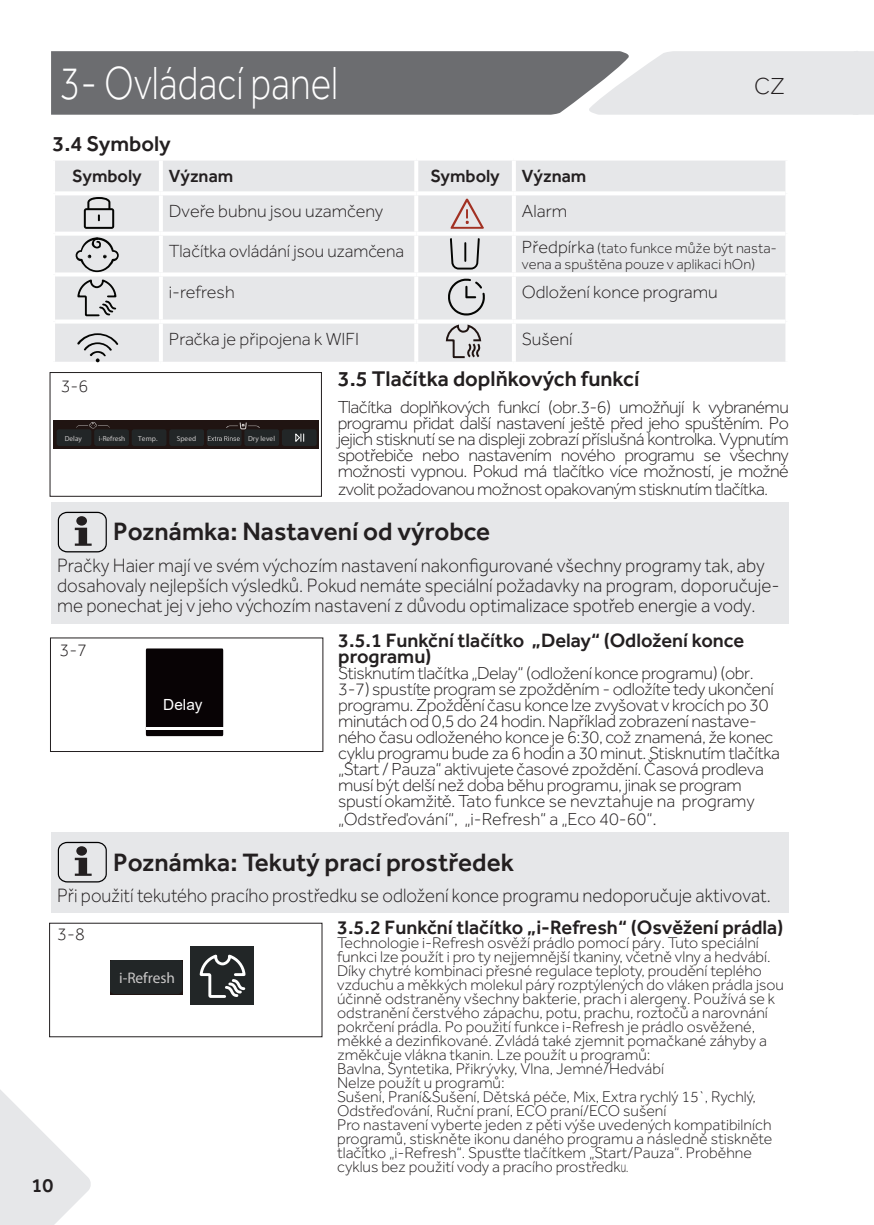
<style>
.page{position:relative;width:874px;height:1225px;background:#fff}
.page>*{position:absolute;margin:0;border:0;box-sizing:border-box;transform-origin:0 0}
.t1{font:300 48px "Effra";color:#fff;scale:.8 1}
.t2{font:500 26px "Effra";color:#231f20}
.t3{font:300 24px "Effra";color:#231f20}
.t4{font:500 22px "Effra";color:#231f20}
.t5{font:300 20px/20px "Effra";color:#231f20;scale:.94 1}
.t6{font:500 20px/16px "Effra";color:#231f20}
.t7{font:300 20px "Effra";color:#231f20;scale:.93 1}
.t8{font:300 18.2px "Effra";color:#231f20}
.t9{font:500 18.2px "Effra";color:#231f20}
.t10{font:300 18px/16px "Effra";letter-spacing:-.02em;color:#231f20;text-align:justify}
.t11{font:300 18px "Effra";color:#231f20}
.t12{font:300 16px/14px "Effra";color:#231f20}
.t13{font:15.4px "Arial";color:#fff}
.t14{font:15.4px "Roboto";color:#cac8c8}
.t15{font:300 14.8px/15.4px "Effra";color:#231f20}
.t16{font:7.2px "Roboto";letter-spacing:.01em;color:#cac8c8}
.s1{font-size:18.2px}
.s2{font-size:20px}
</style>
<div class="page">
<svg style="left:51px;top:51px;width:822px;height:64px;background:#969799"></svg>
<svg style="left:0;top:1090px;width:91px;height:135px"></svg>
<div style="left:51px;top:502px;width:737px;height:122px;background:#e6e7e9"></div>
<svg style="left:58px;top:512px;width:49px;height:40px"></svg>
<div style="left:76px;top:516px;width:11px;height:9px;background:#231f20;border-radius:50%"></div>
<div style="left:51px;top:832px;width:737px;height:81px;background:#e6e7e9"></div>
<svg style="left:58px;top:842px;width:49px;height:40px"></svg>
<div style="left:76px;top:846px;width:11px;height:9px;background:#231f20;border-radius:50%"></div>
<div style="left:190px;top:945px;width:64px;height:59px;background:#222627"></div>
<div style="left:111px;top:960px;width:71px;height:35px;background:#222627"></div>
<svg style="left:199px;top:954px;width:47px;height:44px"></svg>
<svg style="left:53px;top:420px;width:265px;height:28px;background:#242120"></svg>
<div style="left:49px;top:372px;width:273px;height:125px;border:1px solid #231f20"></div>
<div style="left:146px;top:648px;width:77px;height:88px;background:#080305"></div>
<hr style="left:146px;top:727px;width:77px;height:3px;background:#fff">
<div style="left:50px;top:637px;width:273px;height:115px;border:1px solid #231f20"></div>
<div style="left:55px;top:161px;width:730px;height:201px;background:#e6e7e9"></div>
<hr style="left:159px;top:161px;width:4px;height:30px;background:#fff">
<hr style="left:159px;top:195px;width:4px;height:37px;background:#fff">
<hr style="left:414px;top:161px;width:4px;height:30px;background:#fff">
<hr style="left:414px;top:195px;width:4px;height:37px;background:#fff">
<svg style="left:511px;top:161px;width:4px;height:30px"></svg>
<svg style="left:511px;top:195px;width:4px;height:37px"></svg>
<hr style="left:159px;top:236px;width:4px;height:36px;background:#fff">
<hr style="left:414px;top:236px;width:4px;height:36px;background:#fff">
<svg style="left:511px;top:236px;width:4px;height:36px"></svg>
<hr style="left:159px;top:276px;width:4px;height:43px;background:#fff">
<hr style="left:414px;top:276px;width:4px;height:43px;background:#fff">
<svg style="left:511px;top:276px;width:4px;height:43px"></svg>
<hr style="left:159px;top:323px;width:4px;height:39px;background:#fff">
<hr style="left:414px;top:323px;width:4px;height:39px;background:#fff">
<svg style="left:511px;top:323px;width:4px;height:39px"></svg>
<hr style="left:55px;top:191px;width:106px;height:4px;background:#fff">
<hr style="left:161px;top:191px;width:255px;height:4px;background:#fff">
<hr style="left:416px;top:191px;width:97px;height:4px;background:#fff">
<hr style="left:513px;top:191px;width:272px;height:4px;background:#fff">
<hr style="left:55px;top:232px;width:106px;height:4px;background:#fff">
<hr style="left:161px;top:232px;width:255px;height:4px;background:#fff">
<hr style="left:416px;top:232px;width:97px;height:4px;background:#fff">
<hr style="left:513px;top:232px;width:272px;height:4px;background:#fff">
<hr style="left:55px;top:272px;width:106px;height:4px;background:#fff">
<hr style="left:161px;top:272px;width:255px;height:4px;background:#fff">
<hr style="left:416px;top:272px;width:97px;height:4px;background:#fff">
<hr style="left:513px;top:272px;width:272px;height:4px;background:#fff">
<svg style="left:55px;top:319px;width:106px;height:4px"></svg>
<svg style="left:161px;top:319px;width:255px;height:4px"></svg>
<svg style="left:416px;top:319px;width:97px;height:4px"></svg>
<svg style="left:513px;top:319px;width:272px;height:4px"></svg>
<svg style="left:450px;top:198px;width:33px;height:31px"></svg>
<svg style="left:449px;top:238px;width:30px;height:31px"></svg>
<hr style="left:464px;top:242px;width:2px;height:20px;background:#040503">
<svg style="left:448px;top:279px;width:36px;height:36px"></svg>
<svg style="left:444px;top:323px;width:38px;height:36px"></svg>
<svg style="left:84px;top:197px;width:30px;height:32px"></svg>
<svg style="left:76px;top:237px;width:43px;height:35px;background:#bbbcbd"></svg>
<svg style="left:76px;top:278px;width:41px;height:39px;background:#bdbebf"></svg>
<svg style="left:77px;top:333px;width:41px;height:29px"></svg>
<h1 class="t1" style="left:60px;top:56px;width:349px">3- Ovládací panel</h1>
<h3 class="t3" style="left:753px;top:72px;width:32px">CZ</h3>
<h3 class="t4" style="left:52px;top:131px;width:120px">3.4 Symboly</h3>
<p class="t9" style="left:72px;top:165px;width:71px">Symboly</p>
<p class="t9" style="left:169px;top:165px;width:66px">Význam</p>
<p class="t9" style="left:430px;top:165px;width:157px">Symboly Význam</p>
<p class="t8" style="left:169px;top:201px;width:216px">Dveře bubnu jsou uzamčeny</p>
<p class="t8" style="left:521px;top:201px;width:47px">Alarm</p>
<p class="t8" style="left:169px;top:241px;width:236px">Tlačítka ovládání jsou uzamčena</p>
<p class="t15" style="left:521px;top:241px;width:256px"><span class="s1">Předpírka</span> (tato funkce může být nasta&shy;vena a spuštěna pouze v aplikaci hOn)</p>
<p class="t8" style="left:169px;top:282px;width:67px">i-refresh</p>
<p class="t8" style="left:521px;top:282px;width:197px">Odložení konce programu</p>
<p class="t8" style="left:169px;top:329px;width:192px">Pračka je připojena k WIFI</p>
<p class="t8" style="left:521px;top:329px;width:52px">Sušení</p>
<p class="t10" style="left:61px;top:378px;width:29px">3-6</p>
<p class="t16" style="left:65px;top:434px;width:19px">Delay</p>
<p class="t16" style="left:99px;top:434px;width:28px">i-Refresh</p>
<p class="t16" style="left:138px;top:434px;width:21px">Temp.</p>
<p class="t16" style="left:177px;top:434px;width:21px">Speed</p>
<p class="t16" style="left:248px;top:434px;width:29px">Dry level</p>
<h3 class="t4" style="left:337px;top:365px;width:303px">3.5 Tlačítka doplňkových funkcí</h3>
<p class="t10" style="left:337px;top:399px;width:452px">Tlačítka doplňkových funkcí (obr.3-6) umožňují k vybranému programu přidat další nastavení ještě před jeho spuštěním. Po jejich stisknutí se na displeji zobrazí příslušná kontrolka. Vypnutím spotřebiče nebo nastavením nového programu se všechny možnosti vypnou. Pokud má tlačítko více možností, je možné</p>
<p class="t10" style="left:337px;top:481px;width:431px">zvolit požadovanou možnost opakovaným stisknutím tlačítka.</p>
<h2 class="t2" style="left:113px;top:516px;width:378px">Poznámka: Nastavení od výrobce</h2>
<p class="t5" style="left:57px;top:555px;width:769px">Pračky Haier mají ve svém výchozím nastavení nakonfigurované všechny programy tak, aby dosahovaly nejlepších výsledků. Pokud nemáte speciální požadavky na program, doporučuje&shy;me ponechat jej v jeho výchozím nastavení z důvodu optimalizace spotřeb energie a vody.</p>
<p class="t10" style="left:60px;top:641px;width:29px">3-7</p>
<p class="t13" style="left:163px;top:694px;width:41px">Delay</p>
<p class="t13" style="left:157px;top:703px;width:41px">Delay</p>
<p class="t6" style="left:338px;top:632px;width:407px">3.5.1 Funkční tlačítko „Delay“ (Odložení konce programu)</p>
<p class="t10" style="left:338px;top:665px;width:443px;text-align:left">Stisknutím tlačítka „Delay“ (odložení konce programu) (obr.<br>3-7) spustíte program se zpožděním - odložíte tedy ukončení programu. Zpoždění času konce lze zvyšovat v krocích po 30 minutách od 0,5 do 24 hodin. Například zobrazení nastave&shy;ného času odloženého konce je 6:30, což znamená, že konec cyklu programu bude za 6 hodin a 30 minut. Stisknutím tlačítka „Start / Pauza“ aktivujete časové zpoždění. Časová prodleva musí být delší než doba běhu programu, jinak se program spustí okamžitě. Tato funkce se nevztahuje na programy</p>
<p class="t11" style="left:338px;top:809px;width:320px">„Odstřeďování“, „i-Refresh“ a „Eco 40-60“<span class="s2">.</span></p>
<h2 class="t2" style="left:113px;top:846px;width:402px">Poznámka: Tekutý prací prostředek</h2>
<p class="t7" style="left:57px;top:884px;width:768px">Při použití tekutého pracího prostředku se odložení konce programu nedoporučuje aktivovat.</p>
<p class="t10" style="left:57px;top:925px;width:29px">3-8</p>
<p class="t14" style="left:119px;top:968px;width:57px">i-Refresh</p>
<p class="t6" style="left:32px;top:1177px;width:23px">10</p>
<p class="t6" style="left:337px;top:919px;width:447px">3.5.2 Funkční tlačítko „i-Refresh“ (Osvěžení prádla)</p>
<p class="t12" style="left:337px;top:936px;width:448px">Technologie i-Refresh osvěží prádlo pomocí páry. Tuto speciální funkci lze použít i pro ty nejjemnější tkaniny, včetně vlny a hedvábí.<br>Díky chytré kombinaci přesné regulace teploty, proudění teplého vzduchu a měkkých molekul páry rozptýlených do vláken prádla jsou účinně odstraněny všechny bakterie, prach i alergeny. Používá se k odstranění čerstvého zápachu, potu, prachu, roztočů a narovnání pokrčení prádla. Po použití funkce i-Refresh je prádlo osvěžené, měkké a dezinfikované. Zvládá také zjemnit pomačkané záhyby a změkčuje vlákna tkanin. Lze použít u programů:<br>Bavlna, Syntetika, Přikrývky, Vlna, Jemné/Hedvábí<br>Nelze použít u programů:<br>Sušení, Praní&amp;Sušení, Dětská péče, Mix, Extra rychlý 15`, Rychlý, Odstřeďování, Ruční praní, ECO praní/ECO sušení<br>Pro nastavení vyberte jeden z pěti výše uvedených kompatibilních programů, stiskněte ikonu daného programu a následně stiskněte tlačítko „i-Refresh“. Spusťte tlačítkem „Start/Pauza“. Proběhne cyklus bez použití vody a pracího prostředku.</p>
</div>
